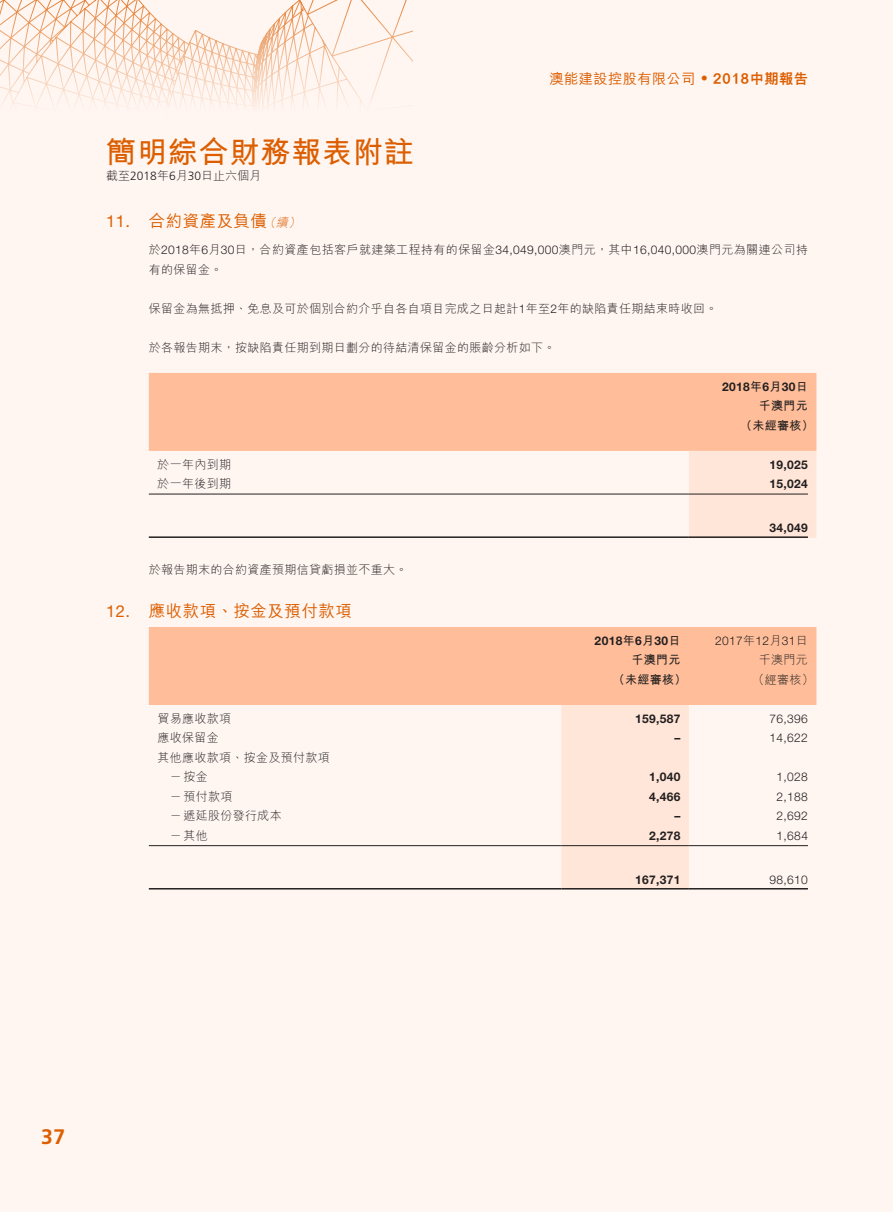
<style>
.page{position:relative;width:893px;height:1212px;background:#fff}
.page>*{position:absolute;margin:0;border:0;box-sizing:border-box;transform-origin:0 0}
.t1{font:700 30px "M Hei HK";letter-spacing:.03em;color:#dc5e00}
.t2{font:700 21px "Frutiger LT Std";color:#dc5e00}
.t3{font:500 16.5px "M Hei HK";letter-spacing:.03em;color:#dc5e00}
.t4{font:16.5px "Helvetica Neue LT Std";color:#dc5e00}
.t5{font:500 14.25px "M Hei HK";letter-spacing:.03em;color:#dc5e00}
.t6{font:300 12px/19.5px "M Hei HK";letter-spacing:.03em;color:#231f20}
.t7{font:700 12px "Helvetica Neue LT Std";letter-spacing:.03em;color:#231f20}
.t8{font:300 12px "Helvetica Neue LT Std";letter-spacing:.03em;color:#231f20}
.t9{font:700 12px/19.5px "M Hei HK";letter-spacing:.03em;color:#231f20}
.t10{font:300 12px "M Hei HK";color:#231f20}
.t11{font:italic 300 12px "M Hei HK";color:#dc5e00}
.s1{font-family:"Frutiger LT Std"}
.s2{font-family:"Frutiger LT Std";font-weight:400}
.s3{font-weight:800}
.s4{font-family:"Helvetica Neue LT Std"}
.s5{font-family:"M Hei HK"}
</style>
<div class="page">
<div style="left:0;top:0;width:892px;height:1212px;background:#fff6f2"></div>
<svg style="left:0;top:0;width:412px;height:108px"></svg>
<div style="left:149px;top:373px;width:667px;height:78px;background:#ffbe99"></div>
<div style="left:689px;top:451px;width:127px;height:87px;background:#ffe6d8"></div>
<hr style="left:149px;top:494px;width:540px;height:1px;background:#231f20">
<hr style="left:689px;top:494px;width:119px;height:1px;background:#231f20">
<hr style="left:149px;top:536px;width:540px;height:2px;background:#231f20">
<hr style="left:689px;top:536px;width:119px;height:2px;background:#231f20">
<div style="left:149px;top:627px;width:667px;height:78px;background:#ffbe99"></div>
<div style="left:561px;top:705px;width:128px;height:183px;background:#ffe6d8"></div>
<hr style="left:149px;top:845px;width:412px;height:1px;background:#231f20">
<hr style="left:561px;top:845px;width:128px;height:1px;background:#231f20">
<hr style="left:689px;top:845px;width:119px;height:1px;background:#231f20">
<hr style="left:149px;top:888px;width:412px;height:1px;background:#231f20">
<hr style="left:561px;top:888px;width:128px;height:1px;background:#231f20">
<hr style="left:689px;top:888px;width:119px;height:1px;background:#231f20">
<h1 class="t1" style="left:106px;top:130px;width:309px">簡明綜合財務報表附註</h1>
<p class="t10" style="left:106px;top:167px;width:156px">截至<span class="s1">2018</span>年月<span class="s1">6 30</span>日止六個月</p>
<p class="t11" style="left:288px;top:215px;width:16px">(</p>
<h3 class="t3" style="left:149px;top:209px;width:120px">合約資產及負債</h3>
<h3 class="t4" style="left:106px;top:212px;width:25px">11.</h3>
<p class="t11" style="left:276px;top:215px;width:16px">續</p>
<p class="t11" style="left:264px;top:215px;width:16px">（</p>
<p class="t5" style="left:549px;top:69px;width:260px">澳能建設控股有限公司 <span class="s2">•</span> <span class="s3">2018中期報告</span></p>
<p class="t6" style="left:149px;top:240px;width:661px">於<span class="s4">2018</span>年 月<span class="s4">6 30</span>日，合約資產包括客戶就建築工程持有的保留金<span class="s4">34,049,000</span>澳門元，其中<span class="s4">16,040,000</span>澳門元為關連公司持有的保留金。</p>
<p class="t6" style="left:149px;top:298px;width:570px">保留金為無抵押、免息及可於個別合約介乎自各自項目完成之日起計<span class="s4">1</span>年至<span class="s4">2</span>年的缺陷責任期結束時收回。</p>
<p class="t6" style="left:149px;top:337px;width:408px">於各報告期末，按缺陷責任期到期日劃分的待結清保留金的賬齡分析如下。</p>
<p class="t7" style="left:722px;top:379px;width:87px">2018<span class="s5">年 月</span>6 30<span class="s5">日</span></p>
<p class="t9" style="left:740px;top:395px;width:75px;text-indent:19px">千澳門元（未經審核(</p>
<p class="t7" style="left:770px;top:457px;width:40px">19,025</p>
<p class="t6" style="left:157px;top:454px;width:75px">於一年內到期</p>
<p class="t6" style="left:157px;top:474px;width:75px">於一年後到期</p>
<h3 class="t4" style="left:106px;top:602px;width:25px">12.</h3>
<p class="t6" style="left:149px;top:559px;width:260px">於報告期末的合約資產預期信貸虧損並不重大。</p>
<h3 class="t3" style="left:149px;top:599px;width:205px">應收款項、按金及預付款項</h3>
<p class="t6" style="left:157px;top:708px;width:75px">貿易應收款項</p>
<p class="t6" style="left:157px;top:728px;width:174px">應收保留金<br>其他應收款項、按金及預付款項</p>
<p class="t6" style="left:170px;top:767px;width:40px">－按金</p>
<p class="t6" style="left:170px;top:786px;width:64px">－預付款項</p>
<p class="t6" style="left:170px;top:806px;width:114px">－遞延股份發行成本</p>
<p class="t6" style="left:170px;top:825px;width:40px">－其他</p>
<p class="t7" style="left:770px;top:477px;width:40px">15,024</p>
<p class="t7" style="left:770px;top:520px;width:40px">34,049</p>
<p class="t7" style="left:595px;top:633px;width:87px">2018<span class="s5">年 月</span>6 30<span class="s5">日</span></p>
<p class="t8" style="left:715px;top:633px;width:94px">2017<span class="s5">年</span>12<span class="s5">月</span>31<span class="s5">日</span></p>
<p class="t9" style="left:631px;top:649px;width:51px">千澳門元</p>
<p class="t6" style="left:759px;top:650px;width:51px">千澳門元</p>
<p class="t9" style="left:613px;top:669px;width:75px">（未經審核）</p>
<p class="t6" style="left:753px;top:669px;width:63px">（經審核(</p>
<p class="t7" style="left:635px;top:711px;width:47px">159,587</p>
<p class="t8" style="left:770px;top:711px;width:40px">76,396</p>
<p class="t7" style="left:674px;top:731px;width:7px">–</p>
<p class="t8" style="left:770px;top:731px;width:40px">14,622</p>
<p class="t7" style="left:649px;top:770px;width:33px">1,040</p>
<p class="t8" style="left:777px;top:770px;width:33px">1,028</p>
<p class="t7" style="left:649px;top:789px;width:33px">4,466</p>
<p class="t8" style="left:777px;top:789px;width:33px">2,188</p>
<p class="t7" style="left:674px;top:809px;width:7px">–</p>
<p class="t8" style="left:777px;top:809px;width:33px">2,692</p>
<p class="t7" style="left:649px;top:828px;width:33px">2,278</p>
<p class="t8" style="left:777px;top:828px;width:33px">1,684</p>
<p class="t7" style="left:635px;top:872px;width:47px">167,371</p>
<p class="t8" style="left:770px;top:872px;width:40px">98,610</p>
<h2 class="t2" style="left:41px;top:1125px;width:25px">37</h2>
</div>
